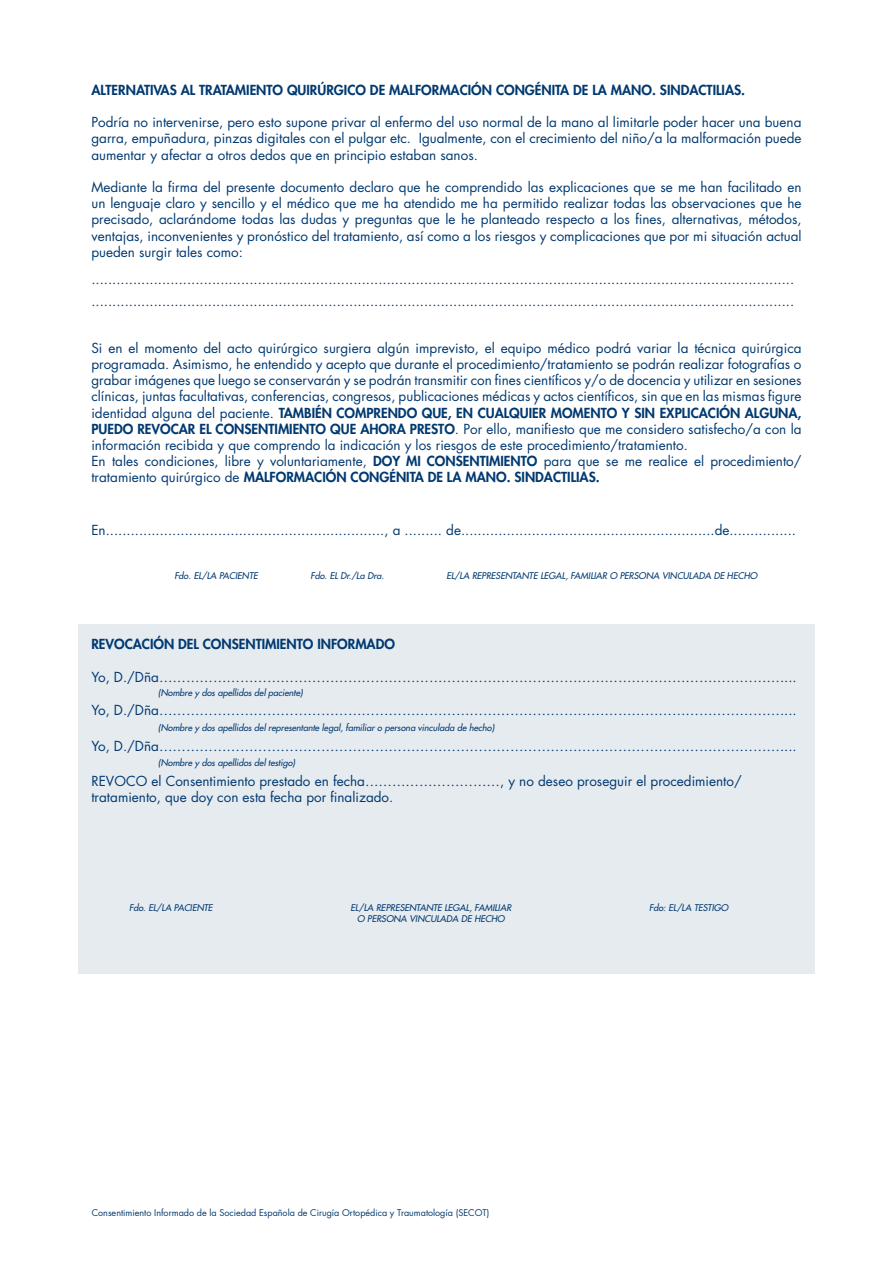
<style>
.page{position:relative;width:893px;height:1263px;background:#fff}
.page>*{position:absolute;margin:0;border:0;box-sizing:border-box;transform-origin:0 0}
.t1{font:13.5px/16.2px "Futura Std";color:#003970}
.t2{font:800 13.5px "Futura Std";color:#003970}
.t3{font:italic 500 9px/10.8px "Futura Std";color:#003970;text-align:center}
.t4{font:9px "Futura Std";color:#00386c}
.s1{font-weight:800}
</style>
<div class="page">
<div style="left:78px;top:624px;width:737px;height:350px;background:#e6ebf0"></div>
<p class="t2" style="left:91px;top:81px;width:655px">ALTERNATIVAS AL TRATAMIENTO QUIRÚRGICO DE MALFORMACIÓN CONGÉNITA DE LA MANO. SINDACTILIAS.</p>
<p class="t1" style="left:91px;top:114px;width:712px;text-align:justify">Podría no intervenirse, pero esto supone privar al enfermo del uso normal de la mano al limitarle poder hacer una buena garra, empuñadura, pinzas digitales con el pulgar etc. Igualmente, con el crecimiento del niño/a la malformación puede aumentar y afectar a otros dedos que en principio estaban sanos.</p>
<p class="t1" style="left:91px;top:179px;width:712px;text-align:justify">Mediante la firma del presente documento declaro que he comprendido las explicaciones que se me han facilitado en un lenguaje claro y sencillo y el médico que me ha atendido me ha permitido realizar todas las observaciones que he precisado, aclarándome todas las dudas y preguntas que le he planteado respecto a los fines, alternativas, métodos, ventajas, inconvenientes y pronóstico del tratamiento, así como a los riesgos y complicaciones que por mi situación actual pueden surgir tales como:</p>
<p class="t1" style="left:91px;top:268px;width:704px;line-height:21.9px">......................................................................................................................................................................... .........................................................................................................................................................................</p>
<p class="t1" style="left:91px;top:340px;width:712px">Si en el momento del acto quirúrgico surgiera algún imprevisto, el equipo médico podrá variar la técnica quirúrgica programada. Asimismo, he entendido y acepto que durante el procedimiento/tratamiento se podrán realizar fotografías o grabar imágenes que luego se conservarán y se podrán transmitir con fines científicos y/o de docencia y utilizar en sesiones clínicas, juntas facultativas, conferencias, congresos, publicaciones médicas y actos científicos, sin que en las mismas figure identidad alguna del paciente. <span class="s1">TAMBIÉN COMPRENDO QUE, EN CUALQUIER MOMENTO Y SIN EXPLICACIÓN ALGUNA, PUEDO REVOCAR EL CONSENTIMIENTO QUE AHORA PRESTO</span>. Por ello, manifiesto que me considero satisfecho/a con la información recibida y que comprendo la indicación y los riesgos de este procedimiento/tratamiento.<br>En tales condiciones, libre y voluntariamente, <span class="s1">DOY MI CONSENTIMIENTO</span> para que se me realice el procedimiento/ tratamiento quirúrgico de <span class="s1">MALFORMACIÓN CONGÉNITA DE LA MANO. SINDACTILIAS.</span></p>
<p class="t1" style="left:91px;top:522px;width:706px">En..................................................................., a ......... de.............................................................de................</p>
<p class="t3" style="left:174px;top:570px;width:85px">Fdo. EL/LA PACIENTE</p>
<p class="t3" style="left:310px;top:570px;width:75px">Fdo. EL Dr./La Dra.</p>
<p class="t3" style="left:446px;top:570px;width:312px">EL/LA REPRESENTANTE LEGAL, FAMILIAR O PERSONA VINCULADA DE HECHO</p>
<p class="t2" style="left:91px;top:636px;width:305px">REVOCACIÓN DEL CONSENTIMIENTO INFORMADO</p>
<p class="t1" style="left:91px;top:669px;width:707px">Yo, D./Dña…………………………………………………………………………………………………………………………....</p>
<p class="t1" style="left:91px;top:702px;width:707px">Yo, D./Dña…………………………………………………………………………………………………………………………....</p>
<p class="t3" style="left:158px;top:687px;width:146px">(Nombre y dos apellidos del paciente)</p>
<p class="t3" style="left:158px;top:722px;width:338px">(Nombre y dos apellidos del representante legal, familiar o persona vinculada de hecho)</p>
<p class="t3" style="left:158px;top:758px;width:139px">(Nombre y dos apellidos del testigo)</p>
<p class="t1" style="left:91px;top:737px;width:707px">Yo, D./Dña…………………………………………………………………………………………………………………………....</p>
<p class="t1" style="left:91px;top:773px;width:652px">REVOCO el Consentimiento prestado en fecha…………………………, y no deseo proseguir el procedimiento/ tratamiento, que doy con esta fecha por finalizado.</p>
<p class="t3" style="left:129px;top:902px;width:85px">Fdo. EL/LA PACIENTE</p>
<p class="t3" style="left:351px;top:902px;width:162px">EL/LA REPRESENTANTE LEGAL, FAMILIAR<br>O PERSONA VINCULADA DE HECHO</p>
<p class="t4" style="left:92px;top:1207px;width:399px">Consentimiento Informado de la Sociedad Española de Cirugía Ortopédica y Traumatología (SECOT)</p>
<p class="t3" style="left:649px;top:902px;width:81px">Fdo: EL/LA TESTIGO</p>
</div>
